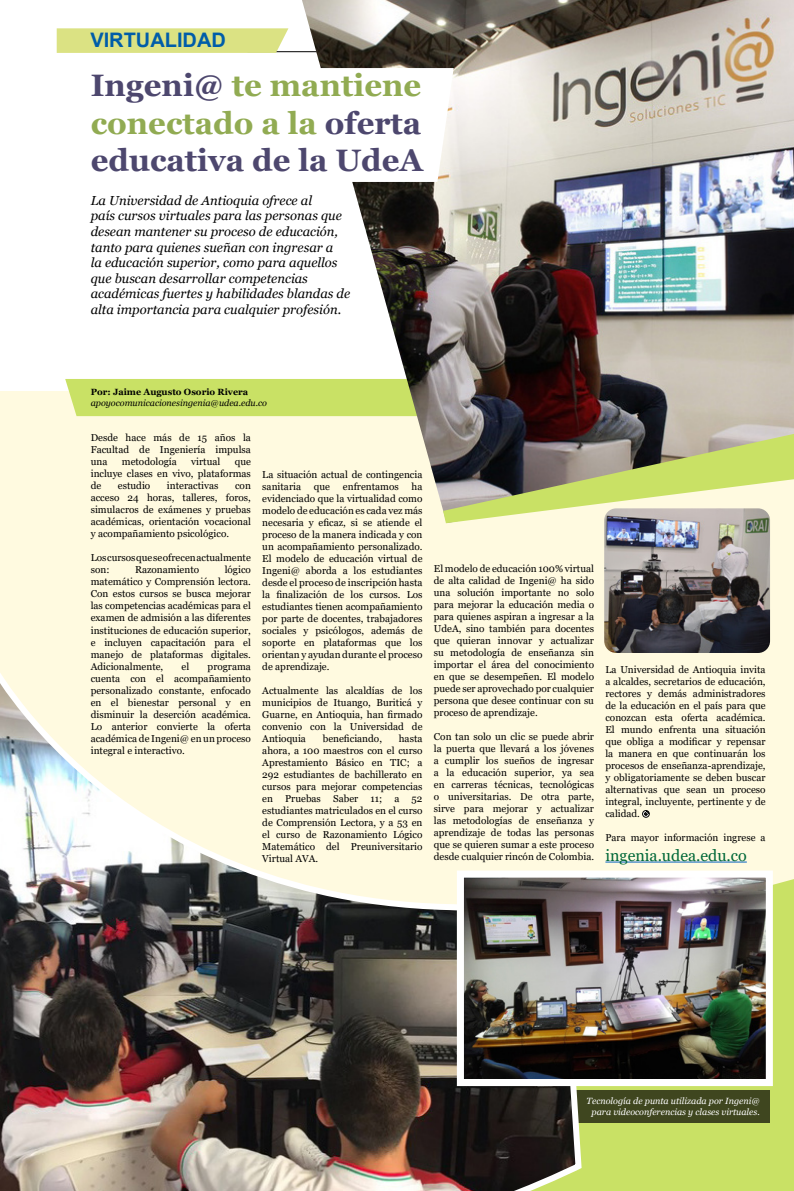
<style>
.page{position:relative;width:794px;height:1191px;background:#fff}
.page>*{position:absolute;margin:0;border:0;box-sizing:border-box;transform-origin:0 0}
.t1{font:700 31px/37.2px "Georgia";color:#4d476e;text-align:justify}
.t2{font:700 20px "Arial";color:#005da9}
.t3{font:16px "Georgia";color:#006838}
.t4{font:italic 13px/15.6px "Georgia";color:#000}
.t5{font:10px/12px "Georgia";color:#000;text-align:justify}
.t6{font:italic 9px/10.8px "Georgia";color:#fff;text-align:center}
.t7{font:italic 9px "Georgia";color:#000}
.t8{font:700 9px "Georgia";color:#000}
.s1{color:#91ab52}
</style>
<div class="page">
<hr style="left:247px;top:51px;width:518px;height:1px;background:#000">
<svg style="left:57px;top:28px;width:231px;height:25px;background:#dbe287"></svg>
<div style="left:0;top:391px;width:794px;height:800px;background:#fffae0"></div>
<div style="left:584px;top:879px;width:210px;height:312px;background:#c9e165"></div>
<div style="left:572px;top:1090px;width:197px;height:33px;background:#3f461f"></div>
<div style="left:65px;top:379px;width:237px;height:37px;background:#c9e165"></div>
<img style="left:302px;top:0;width:492px;height:510px">
<svg style="left:302px;top:68px;width:152px;height:114px"></svg>
<hr style="left:605px;top:861px;width:142px;height:1px;background:#0563c1">
<div style="left:642px;top:810px;width:7px;height:7px;border:1px solid #000;border-radius:50%"></div>
<svg style="left:644px;top:810px;width:5px;height:6px"></svg>
<img style="left:0;top:673px;width:584px;height:518px">
<img style="left:465px;top:878px;width:300px;height:200px">
<div style="left:457px;top:870px;width:316px;height:216px;border:7px solid #fff"></div>
<svg style="left:443px;top:434px;width:351px;height:89px"></svg>
<img style="left:604px;top:508px;width:166px;height:145px">
<h2 class="t2" style="left:90px;top:25px;width:137px">VIRTUALIDAD</h2>
<h1 class="t1" style="left:91px;top:67px;width:334px">Ingeni@ <span class="s1">te mantiene conectado a la</span> oferta educativa de la UdeA</h1>
<p class="t4" style="left:91px;top:193px;width:261px">La Universidad de Antioquia ofrece al<br>país cursos virtuales para las personas que desean mantener su proceso de educación, tanto para quienes sueñan con ingresar a<br>la educación superior, como para aquellos que buscan desarrollar competencias académicas fuertes y habilidades blandas de alta importancia para cualquier profesión.</p>
<p class="t8" style="left:91px;top:386px;width:159px">Por: Jaime Augusto Osorio Rivera</p>
<p class="t7" style="left:91px;top:397px;width:178px">apoyocomunicacionesingenia@udea.edu.co</p>
<p class="t5" style="left:91px;top:432px;width:162px">Desde hace más de 15 años la Facultad de Ingeniería impulsa una</p>
<p class="t5" style="left:122px;top:456px;width:56px">metodología</p>
<p class="t5" style="left:191px;top:456px;width:31px">virtual</p>
<p class="t5" style="left:91px;top:456px;width:162px;text-indent:144px">que incluye clases en vivo, plataformas de</p>
<p class="t5" style="left:118px;top:480px;width:34px">estudio</p>
<p class="t5" style="left:167px;top:480px;width:53px">interactivas</p>
<p class="t5" style="left:91px;top:480px;width:162px;text-indent:144px">con acceso 24 horas, talleres, foros, simulacros de exámenes y pruebas académicas, orientación vocacional y acompañamiento psicológico.</p>
<p class="t5" style="left:91px;top:552px;width:162px">Los cursos que se ofrecen actualmente son:</p>
<p class="t5" style="left:91px;top:564px;width:162px;text-indent:134px">lógico matemático y Comprensión lectora.<br>Con estos cursos se busca mejorar las competencias académicas para el examen de admisión a las diferentes instituciones de educación superior, e incluyen capacitación para el manejo de plataformas digitales.<br>Adicionalmente,</p>
<p class="t5" style="left:135px;top:564px;width:66px">Razonamiento</p>
<p class="t5" style="left:182px;top:660px;width:9px">el</p>
<p class="t5" style="left:91px;top:660px;width:162px;text-indent:117px">programa cuenta con el acompañamiento personalizado constante, enfocado en el bienestar personal y en disminuir la deserción académica.<br>Lo anterior convierte la oferta académica de Ingeni@ en un proceso integral e interactivo.</p>
<p class="t5" style="left:262px;top:469px;width:162px">La situación actual de contingencia sanitaria</p>
<p class="t5" style="left:262px;top:481px;width:162px;text-indent:149px">ha evidenciado que la virtualidad como modelo de educación es cada vez más necesaria y eficaz, si se atiende el proceso de la manera indicada y con un acompañamiento personalizado.<br>El modelo de educación virtual de Ingeni@ aborda a los estudiantes desde el proceso de inscripción hasta la finalización de los cursos. Los estudiantes tienen acompañamiento por parte de docentes, trabajadores sociales y psicólogos, además de soporte en plataformas que los orientan y ayudan durante el proceso de aprendizaje.</p>
<p class="t5" style="left:262px;top:685px;width:162px">Actualmente las alcaldías de los municipios de Ituango, Buriticá y Guarne, en Antioquia, han firmado convenio con la Universidad de Antioquia</p>
<p class="t5" style="left:314px;top:481px;width:18px">que</p>
<p class="t5" style="left:343px;top:481px;width:57px">enfrentamos</p>
<p class="t5" style="left:323px;top:733px;width:61px">beneficiando,</p>
<p class="t5" style="left:262px;top:733px;width:162px;text-indent:136px">hasta ahora, a 100 maestros con el curso Aprestamiento Básico en TIC; a 292 estudiantes de bachillerato en cursos para mejorar competencias en Pruebas Saber 11; a 52 estudiantes matriculados en el curso de Comprensión Lectora, y a 53 en el curso de Razonamiento Lógico Matemático del Preuniversitario Virtual AVA.</p>
<p class="t5" style="left:434px;top:562px;width:162px">El modelo de educación 100% virtual de alta calidad de Ingeni@ ha sido una solución importante no solo para mejorar la educación media o para quienes aspiran a ingresar a la UdeA, sino también para docentes que quieran innovar y actualizar su metodología de enseñanza sin importar el área del conocimiento en que se desempeñen. El modelo puede ser aprovechado por cualquier persona que desee continuar con su proceso de aprendizaje.</p>
<p class="t5" style="left:434px;top:730px;width:162px">Con tan solo un clic se puede abrir la puerta que llevará a los jóvenes a cumplir los sueños de ingresar a la educación superior, ya sea en carreras técnicas, tecnológicas o universitarias. De otra parte, sirve para mejorar y actualizar las metodologías de enseñanza y aprendizaje de todas las personas que se quieren sumar a este proceso desde cualquier rincón de Colombia.</p>
<p class="t5" style="left:605px;top:664px;width:162px">La Universidad de Antioquia invita a alcaldes, secretarios de educación, rectores y demás administradores de la educación en el país para que conozcan esta oferta académica.<br>El mundo enfrenta una situación que obliga a modificar y repensar la manera en que continuarán los procesos de enseñanza-aprendizaje, y obligatoriamente se deben buscar alternativas que sean un proceso integral, incluyente, pertinente y de calidad.</p>
<p class="t5" style="left:605px;top:832px;width:162px">Para mayor información ingrese a</p>
<h3 class="t3" style="left:605px;top:845px;width:143px">ingenia.udea.edu.co</h3>
<p class="t6" style="left:586px;top:1096px;width:175px">Tecnología de punta utilizada por Ingeni@ para videoconferencias y clases virtuales.</p>
</div>
